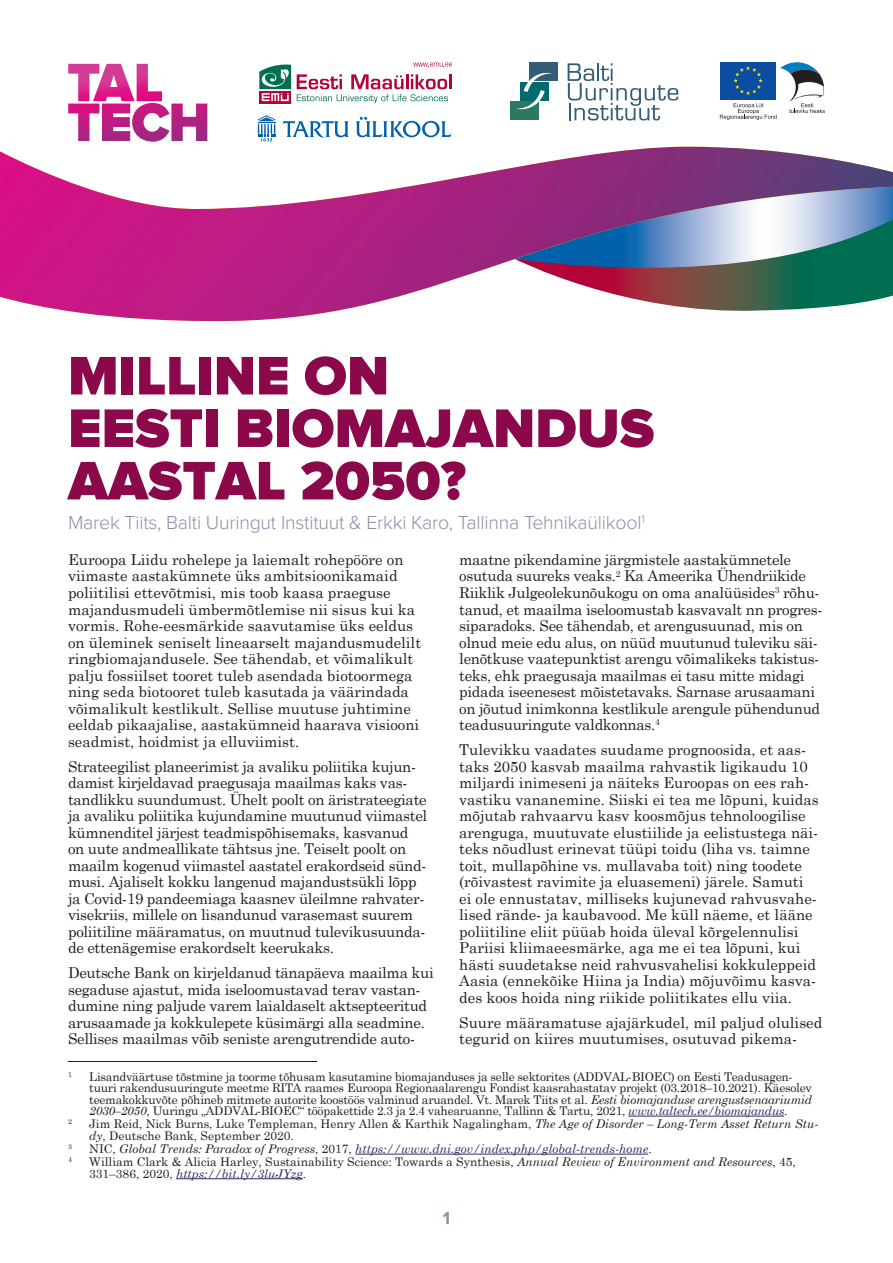
<style>
.page{position:relative;width:893px;height:1263px;background:#fff}
.page>*{position:absolute;margin:0;border:0;box-sizing:border-box;transform-origin:0 0}
.t1{font:900 56.25px/52.5px "Proxima Nova";color:#8b084b}
.t2{font:300 19.5px "Proxima Nova";letter-spacing:-.01em;color:#8b91aa}
.t3{font:700 18px "Proxima Nova";color:#8b91aa}
.t4{font:15px/16.5px "Century Schoolbook";color:#231f20}
.t5{font:15px/16.5px "Century Schoolbook";letter-spacing:-.02em;color:#231f20}
.t6{font:12px/11.2px "Century Schoolbook";letter-spacing:-.02em;color:#231f20}
.t7{font:12px/11.2px "Century Schoolbook";color:#231f20}
.t8{font:italic 12px "Century Schoolbook";color:#2e2b64}
.t9{font:6.9px "Century Schoolbook";color:#231f20}
.s1{font-style:italic}
.s2{font-style:italic;color:#2e2b64}
.s3{font-style:normal;color:#231f20}
.s4{color:#231f20}
</style>
<div class="page">
<img style="left:0;top:147px;width:893px;height:175px">
<svg style="left:259px;top:64px;width:33px;height:40px"></svg>
<svg style="left:259px;top:101px;width:32px;height:2px"></svg>
<svg style="left:259px;top:65px;width:32px;height:36px"></svg>
<svg style="left:297px;top:74px;width:151px;height:29px"></svg>
<hr style="left:449px;top:74px;width:3px;height:15px;background:#b30437">
<svg style="left:413px;top:62px;width:39px;height:5px"></svg>
<svg style="left:283px;top:121px;width:66px;height:17px"></svg>
<svg style="left:356px;top:117px;width:95px;height:21px"></svg>
<svg style="left:258px;top:115px;width:17px;height:26px"></svg>
<img style="left:68px;top:64px;width:25px;height:37px">
<img style="left:93px;top:64px;width:42px;height:37px">
<img style="left:137px;top:64px;width:25px;height:37px">
<img style="left:68px;top:104px;width:31px;height:37px">
<img style="left:102px;top:104px;width:28px;height:37px">
<img style="left:132px;top:103px;width:75px;height:39px">
<hr style="left:628px;top:1116px;width:156px;height:1px;background:#2e2b64">
<hr style="left:355px;top:1154px;width:293px;height:1px;background:#2e2b64">
<hr style="left:176px;top:1178px;width:127px;height:1px;background:#2e2b64">
<hr style="left:68px;top:1061px;width:249px;height:1px;background:#231f20">
<svg style="left:720px;top:62px;width:105px;height:58px"></svg>
<svg style="left:568px;top:63px;width:110px;height:57px"></svg>
<div style="left:529px;top:62px;width:29px;height:19px;background:#335c76"></div>
<div style="left:511px;top:102px;width:28px;height:18px;background:#2e7862"></div>
<svg style="left:516px;top:72px;width:36px;height:38px"></svg>
<h1 class="t1" style="left:68px;top:351px;width:588px">MILLINE ON<br>EESTI BIOMAJANDUS<br>AASTAL 2050?</h1>
<h2 class="t2" style="left:68px;top:511px;width:578px">Marek Tiits, Balti Uuringut Instituut &amp; Erkki Karo, Tallinna Tehnikaülikool<sup>1</sup></h2>
<p class="t4" style="left:68px;top:550px;width:355px">Euroopa Liidu rohelepe ja laiemalt rohepööre on viimaste aastakümnete üks ambitsioonikamaid poliitilisi ettevõtmisi, mis toob kaasa praeguse majandusmudeli ümbermõtlemise nii sisus kui ka vormis. Rohe-eesmärkide saavutamise üks eeldus on üleminek seniselt lineaarselt majandusmudelilt ringbiomajandusele. See tähendab, et võimalikult palju fossiilset tooret tuleb asendada biotoormega ning seda biotooret tuleb kasutada ja väärindada võimalikult kestlikult. Sellise muutuse juhtimine eeldab pikaajalise, aastakümneid haarava visiooni seadmist, hoidmist ja elluviimist.</p>
<p class="t5" style="left:68px;top:756px;width:361px">Strateegilist planeerimist ja avaliku poliitika kujun&shy;damist kirjeldavad praegusaja maailmas kaks vas&shy;tandlikku suundumust. Ühelt poolt on äristrateegiate ja avaliku poliitika kujundamine muutunud viimastel kümnenditel järjest teadmispõhisemaks, kasvanud on uute andmeallikate tähtsus jne. Teiselt poolt on maailm kogenud viimastel aastatel erakordseid sünd&shy;musi. Ajaliselt kokku langenud majandustsükli lõpp ja Covid-19 pandeemiaga kaasnev üleilmne rahvater&shy;visekriis, millele on lisandunud varasemast suurem poliitiline määramatus, on muutnud tulevikusuunda&shy;de ettenägemise erakordselt keerukaks.</p>
<p class="t5" style="left:68px;top:963px;width:367px">Deutsche Bank on kirjeldanud tänapäeva maailma kui segaduse ajastut, mida iseloomustavad terav vastan&shy;dumine ning paljude varem laialdaselt aktsepteeritud arusaamade ja kokkulepete küsimärgi alla seadmine.<br>Sellises maailmas võib seniste arengutrendide auto-</p>
<p class="t5" style="left:459px;top:550px;width:365px">maatne pikendamine järgmistele aastakümnetele osutuda suureks veaks.<sup>2</sup> Ka Ameerika Ühendriikide Riiklik Julgeolekunõukogu on oma analüüsides<sup>3</sup> rõhu&shy;tanud, et maailma iseloomustab kasvavalt nn progres&shy;siparadoks. See tähendab, et arengusuunad, mis on olnud meie edu alus, on nüüd muutunud tuleviku säi&shy;lenõtkuse vaatepunktist arengu võimalikeks takistus&shy;teks, ehk praegusaja maailmas ei tasu mitte midagi pidada iseenesest mõistetavaks. Sarnase arusaamani on jõutud inimkonna kestlikule arengule pühendunud teadusuuringute valdkonnas.<sup>4</sup></p>
<p class="t4" style="left:459px;top:740px;width:361px">Tulevikku vaadates suudame prognoosida, et aas&shy;taks 2050 kasvab maailma rahvastik ligikaudu 10 miljardi inimeseni ja näiteks Euroopas on ees rah&shy;vastiku vananemine. Siiski ei tea me lõpuni, kuidas mõjutab rahvaarvu kasv koosmõjus tehnoloogilise arenguga, muutuvate elustiilide ja eelistustega näi&shy;teks nõudlust erinevat tüüpi toidu (liha vs. taimne toit, mullapõhine vs. mullavaba toit) ning toodete (rõivastest ravimite ja eluasemeni) järele. Samuti ei ole ennustatav, milliseks kujunevad rahvusvahe&shy;lised rände- ja kaubavood. Me küll näeme, et lääne poliitiline eliit püüab hoida üleval kõrgelennulisi Pariisi kliimaeesmärke, aga me ei tea lõpuni, kui hästi suudetakse neid rahvusvahelisi kokkuleppeid Aasia (ennekõike Hiina ja India) mõjuvõimu kasva&shy;des koos hoida ning riikide poliitikates ellu viia.</p>
<p class="t4" style="left:459px;top:1012px;width:365px">Suure määramatuse ajajärkudel, mil paljud olulised tegurid on kiires muutumises, osutuvad pikema-</p>
<p class="t9" style="left:68px;top:1069px;width:5px">1</p>
<p class="t6" style="left:89px;top:1070px;width:724px">Lisandväärtuse tõstmine ja toorme tõhusam kasutamine biomajanduses ja selle sektorites (ADDVAL-BIOEC) on Eesti Teadusagen&shy;tuuri rakendusuuringute meetme RITA raames Euroopa Regionaalarengu Fondist kaasrahastatav projekt (03.2018–10.2021). Käesolev teemakokkuvõte põhineb mitmete autorite koostöös valminud aruandel. Vt. Marek Tiits et al. <span class="s1">Eesti biomajanduse arengustsenaariumid 2030–2050</span>, Uuringu „ADDVAL-BIOEC“ tööpakettide 2.3 ja 2.4 vahearuanne, Tallinn &amp; Tartu, 2021, <span class="s2">www.taltech.ee/biomajandus</span>.</p>
<p class="t9" style="left:68px;top:1116px;width:5px">2</p>
<p class="t7" style="left:89px;top:1117px;width:731px">Jim Reid, Nick Burns, Luke Templeman, Henry Allen &amp; Karthik Nagalingham, <span class="s1">The Age of Disorder – Long-Term Asset Return Stu&shy;dy</span>, Deutsche Bank, September 2020.</p>
<p class="t9" style="left:68px;top:1141px;width:5px">3</p>
<p class="t8" style="left:89px;top:1139px;width:564px"><span class="s3">NIC,</span> <span class="s4">Global Trends: Paradox of Progress</span><span class="s3">, 2017,</span> https://www.dni.gov/index.php/global-trends-home<span class="s3">.</span></p>
<p class="t9" style="left:68px;top:1154px;width:5px">4</p>
<p class="t7" style="left:89px;top:1155px;width:708px">William Clark &amp; Alicia Harley, Sustainability Science: Towards a Synthesis, <span class="s1">Annual Review of Environment and Resources</span>, 45,<br>331–386, 2020, <span class="s2">https://bit.ly/3luJYzg</span>.</p>
<p class="t3" style="left:443px;top:1208px;width:9px">1</p>
</div>
